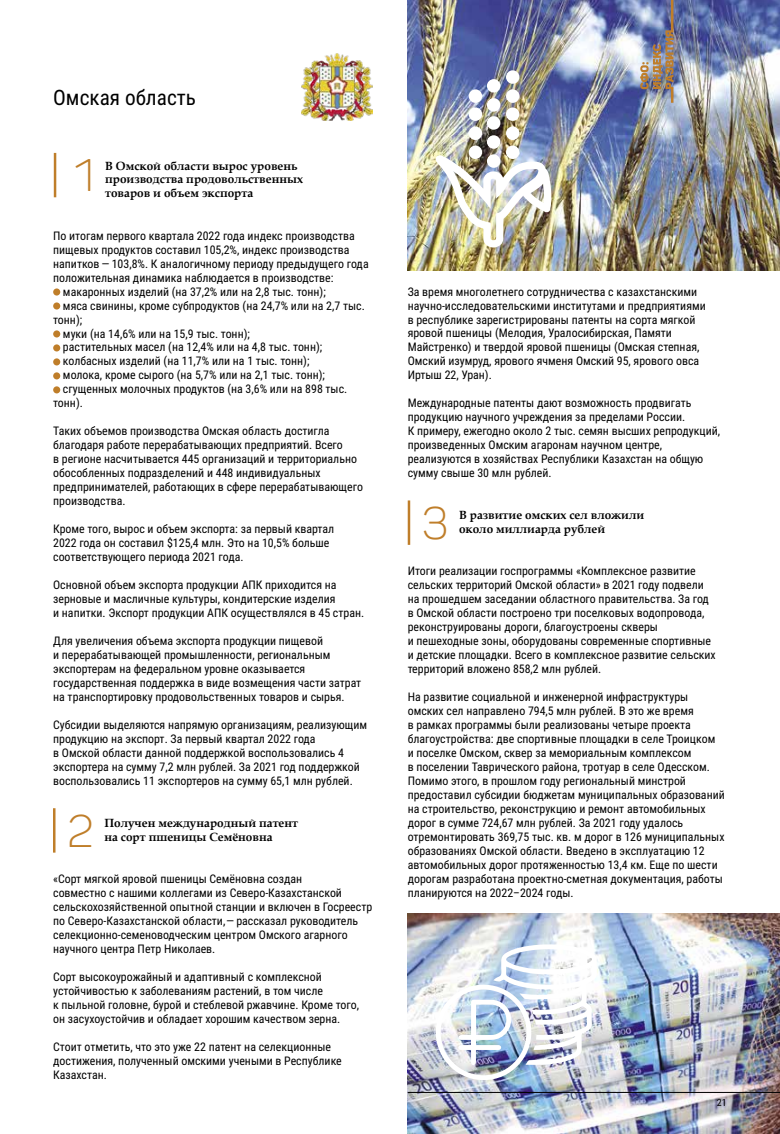
<style>
.page{position:relative;width:780px;height:1134px;background:#fff}
.page>*{position:absolute;margin:0;border:0;box-sizing:border-box;transform-origin:0 0}
.t1{font:45px "Panton Light Caps";color:#bf7e2a}
.t2{font:21.25px "Roboto Condensed";color:#000}
.t3{font:11.88px/14px "Roboto Condensed";color:#000}
.t4{font:700 11.88px/13.8px "Book Antiqua";color:#000}
.t5{font:10px "Roboto Condensed";color:#000}
</style>
<div class="page">
<img style="left:301px;top:53px;width:71px;height:68px">
<hr style="left:54px;top:153px;width:2px;height:44px;background:#bf7e2a">
<hr style="left:407px;top:500px;width:3px;height:45px;background:#bf7e2a">
<hr style="left:53px;top:808px;width:2px;height:45px;background:#bf7e2a">
<div style="left:53px;top:288px;width:7px;height:8px;background:#bf7e2a;border-radius:50%"></div>
<div style="left:53px;top:302px;width:7px;height:8px;background:#bf7e2a;border-radius:50%"></div>
<div style="left:53px;top:330px;width:7px;height:7px;background:#bf7e2a;border-radius:50%"></div>
<div style="left:53px;top:344px;width:7px;height:7px;background:#bf7e2a;border-radius:50%"></div>
<div style="left:53px;top:358px;width:7px;height:7px;background:#bf7e2a;border-radius:50%"></div>
<div style="left:53px;top:372px;width:7px;height:7px;background:#bf7e2a;border-radius:50%"></div>
<div style="left:53px;top:386px;width:7px;height:7px;background:#bf7e2a;border-radius:50%"></div>
<img style="left:407px;top:0;width:373px;height:270px">
<img style="left:407px;top:913px;width:373px;height:221px">
<img style="left:435px;top:944px;width:162px;height:141px">
<img style="left:435px;top:70px;width:116px;height:178px">
<hr style="left:407px;top:1092px;width:373px;height:1px;background:#000">
<img style="left:640px;top:30px;width:33px;height:73px">
<hr style="left:671px;top:0;width:2px;height:32px;background:#bf7e2a">
<h2 class="t2" style="left:53px;top:82px;width:144px">Омская область</h2>
<h1 class="t1" style="left:74px;top:148px;width:22px">1</h1>
<p class="t4" style="left:105px;top:159px;width:199px">В Омской области вырос уровень производства продовольственных товаров и объем экспорта</p>
<p class="t3" style="left:53px;top:228px;width:303px">По итогам первого квартала 2022 года индекс производства</p>
<p class="t3" style="left:53px;top:242px;width:298px">пищевых продуктов составил 105,2%, индекс производства</p>
<p class="t3" style="left:53px;top:256px;width:317px">напитков — 103,8%. К аналогичному периоду предыдущего года</p>
<p class="t3" style="left:53px;top:270px;width:282px">положительная динамика наблюдается в производстве:</p>
<p class="t3" style="left:63px;top:284px;width:264px">макаронных изделий (на 37,2% или на 2,8 тыс. тонн);</p>
<p class="t3" style="left:63px;top:298px;width:303px">мяса свинины, кроме субпродуктов (на 24,7% или на 2,7 тыс.</p>
<p class="t3" style="left:53px;top:312px;width:31px">тонн);</p>
<p class="t3" style="left:63px;top:326px;width:188px">муки (на 14,6% или на 15,9 тыс. тонн);</p>
<p class="t3" style="left:63px;top:340px;width:261px">растительных масел (на 12,4% или на 4,8 тыс. тонн);</p>
<p class="t3" style="left:63px;top:354px;width:248px">колбасных изделий (на 11,7% или на 1 тыс. тонн);</p>
<p class="t3" style="left:63px;top:368px;width:263px">молока, кроме сырого (на 5,7% или на 2,1 тыс. тонн);</p>
<p class="t3" style="left:63px;top:382px;width:286px">сгущенных молочных продуктов (на 3,6% или на 898 тыс.</p>
<p class="t3" style="left:53px;top:396px;width:31px">тонн).</p>
<p class="t3" style="left:53px;top:424px;width:311px">Таких объемов производства Омская область достигла благодаря работе перерабатывающих предприятий. Всего<br>в регионе насчитывается 445 организаций и территориально обособленных подразделений и 448 индивидуальных предпринимателей, работающих в сфере перерабатывающего производства.</p>
<p class="t3" style="left:53px;top:522px;width:282px">Кроме того, вырос и объем экспорта: за первый квартал<br>2022 года он составил $125,4 млн. Это на 10,5% больше соответствующего периода 2021 года.</p>
<p class="t3" style="left:53px;top:577px;width:312px">Основной объем экспорта продукции АПК приходится на зерновые и масличные культуры, кондитерские изделия<br>и напитки. Экспорт продукции АПК осуществлялся в 45 стран.</p>
<p class="t3" style="left:53px;top:633px;width:310px">Для увеличения объема экспорта продукции пищевой<br>и перерабатывающей промышленности, региональным экспортерам на федеральном уровне оказывается государственная поддержка в виде возмещения части затрат на транспортировку продовольственных товаров и сырья.</p>
<p class="t3" style="left:53px;top:717px;width:315px">Субсидии выделяются напрямую организациям, реализующим продукцию на экспорт. За первый квартал 2022 года<br>в Омской области данной поддержкой воспользовались 4 экспортера на сумму 7,2 млн рублей. За 2021 год поддержкой воспользовались 11 экспортеров на сумму 65,1 млн рублей.</p>
<p class="t4" style="left:104px;top:816px;width:195px">Получен международный патент на сорт пшеницы Семёновна</p>
<p class="t3" style="left:53px;top:871px;width:320px">«Сорт мягкой яровой пшеницы Семёновна создан<br>совместно с нашими коллегами из Северо-Казахстанской сельскохозяйственной опытной станции и включен в Госреестр по Северо-Казахстанской области,— рассказал руководитель селекционно-семеноводческим центром Омского агарного научного центра Петр Николаев.</p>
<p class="t3" style="left:53px;top:969px;width:307px">Сорт высокоурожайный и адаптивный с комплексной устойчивостью к заболеваниям растений, в том числе<br>к пыльной головне, бурой и стеблевой ржавчине. Кроме того, он засухоустойчив и обладает хорошим качеством зерна.</p>
<p class="t3" style="left:53px;top:1039px;width:290px">Стоит отметить, что это уже 22 патент на селекционные достижения, полученный омскими учеными в Республике<br>Казахстан.</p>
<h1 class="t1" style="left:67px;top:803px;width:28px">2</h1>
<p class="t3" style="left:407px;top:284px;width:299px">За время многолетнего сотрудничества с казахстанскими научно-исследовательскими институтами и предприятиями в республике зарегистрированы патенты на сорта мягкой яровой пшеницы (Мелодия, Уралосибирская, Памяти Майстренко) и твердой яровой пшеницы (Омская степная, Омский изумруд, ярового ячменя Омский 95, ярового овса Иртыш 22, Уран).</p>
<p class="t3" style="left:407px;top:396px;width:314px">Международные патенты дают возможность продвигать продукцию научного учреждения за пределами России.<br>К примеру, ежегодно около 2 тыс. семян высших репродукций, произведенных Омским агаронам научном центре, реализуются в хозяйствах Республики Казахстан на общую сумму свыше 30 млн рублей.</p>
<p class="t4" style="left:459px;top:508px;width:187px">В развитие омских сел вложили около миллиарда рублей</p>
<p class="t3" style="left:407px;top:563px;width:309px">Итоги реализации госпрограммы «Комплексное развитие сельских территорий Омской области» в 2021 году подвели на прошедшем заседании областного правительства. За год в Омской области построено три поселковых водопровода, реконструированы дороги, благоустроены скверы<br>и пешеходные зоны, оборудованы современные спортивные и детские площадки. Всего в комплексное развитие сельских территорий вложено 858,2 млн рублей.</p>
<p class="t3" style="left:407px;top:689px;width:318px">На развитие социальной и инженерной инфраструктуры омских сел направлено 794,5 млн рублей. В это же время<br>в рамках программы были реализованы четыре проекта благоустройства: две спортивные площадки в селе Троицком<br>и поселке Омском, сквер за мемориальным комплексом<br>в поселении Таврического района, тротуар в селе Одесском.<br>Помимо этого, в прошлом году региональный минстрой предоставил субсидии бюджетам муниципальных образований на строительство, реконструкцию и ремонт автомобильных дорог в сумме 724,67 млн рублей. За 2021 году удалось отремонтировать 369,75 тыс. кв. м дорог в 126 муниципальных образованиях Омской области. Введено в эксплуатацию 12 автомобильных дорог протяженностью 13,4 км. Еще по шести дорогам разработана проектно-сметная документация, работы планируются на 2022–2024 годы.</p>
<h1 class="t1" style="left:422px;top:496px;width:28px">3</h1>
<p class="t5" style="left:717px;top:1095px;width:11px">21</p>
</div>
